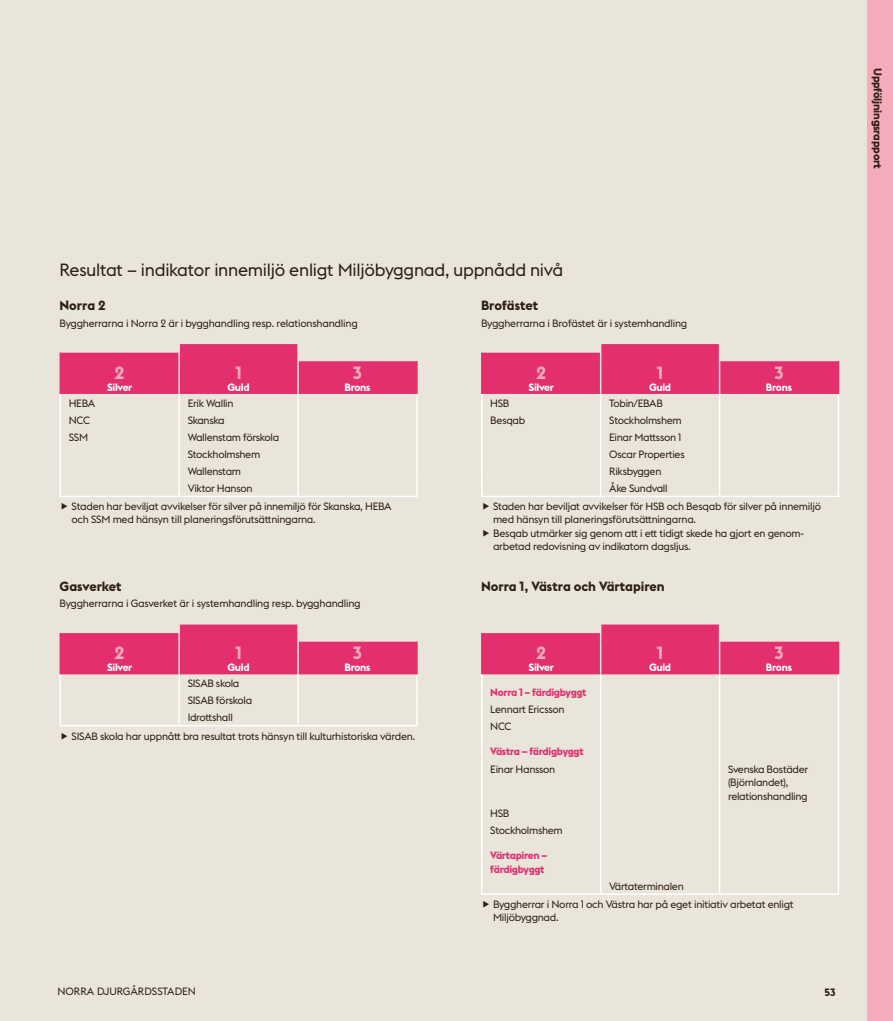
<style>
.page{position:relative;width:893px;height:1021px;background:#fff}
.page>*{position:absolute;margin:0;border:0;box-sizing:border-box;transform-origin:0 0}
.t1{font:17.55px "Stockholm Type";letter-spacing:-.015em;color:#2d1f11}
.t2{font:700 17.55px "Stockholm Type";color:#f4acba}
.t3{font:700 13.2px "Stockholm Type";color:#2d1f11}
.t4{font:700 11.25px "Stockholm Type";letter-spacing:-.025em;color:#2d1f11}
.t5{font:10.5px/17.1px "Stockholm Type";letter-spacing:-.025em;color:#2d1f11}
.t6{font:700 10.5px "Stockholm Type";letter-spacing:-.03em;color:#fff}
.t7{font:700 10.5px/13.5px "Stockholm Type";letter-spacing:-.03em;color:#e32f6d}
.t8{font:10.5px "Stockholm Type";color:#2d1f11}
.t9{font:700 10.5px "Stockholm Type";color:#2d1f11}
</style>
<div class="page">
<div style="left:0;top:0;width:893px;height:1020px;background:#e9e5da"></div>
<hr style="left:60px;top:495px;width:119px;height:2px;background:#fff">
<hr style="left:179px;top:495px;width:119px;height:2px;background:#fff">
<hr style="left:298px;top:495px;width:120px;height:2px;background:#fff">
<svg style="left:60px;top:344px;width:358px;height:151px"></svg>
<hr style="left:60px;top:725px;width:119px;height:1px;background:#fff">
<hr style="left:179px;top:725px;width:119px;height:1px;background:#fff">
<hr style="left:298px;top:725px;width:120px;height:1px;background:#fff">
<svg style="left:60px;top:624px;width:358px;height:101px"></svg>
<hr style="left:481px;top:495px;width:120px;height:2px;background:#fff">
<hr style="left:601px;top:495px;width:119px;height:2px;background:#fff">
<hr style="left:720px;top:495px;width:119px;height:2px;background:#fff">
<svg style="left:481px;top:344px;width:358px;height:151px"></svg>
<hr style="left:600px;top:759px;width:1px;height:44px;background:#fff">
<hr style="left:719px;top:759px;width:1px;height:44px;background:#fff">
<svg style="left:600px;top:803px;width:1px;height:35px"></svg>
<svg style="left:719px;top:803px;width:1px;height:35px"></svg>
<hr style="left:600px;top:838px;width:1px;height:39px;background:#fff">
<hr style="left:719px;top:838px;width:1px;height:39px;background:#fff">
<svg style="left:600px;top:877px;width:1px;height:16px"></svg>
<svg style="left:719px;top:877px;width:1px;height:16px"></svg>
<hr style="left:481px;top:759px;width:2px;height:44px;background:#fff">
<svg style="left:481px;top:803px;width:2px;height:35px"></svg>
<hr style="left:481px;top:838px;width:2px;height:39px;background:#fff">
<svg style="left:481px;top:877px;width:2px;height:16px"></svg>
<hr style="left:481px;top:893px;width:120px;height:1px;background:#fff">
<hr style="left:601px;top:893px;width:119px;height:1px;background:#fff">
<hr style="left:720px;top:893px;width:119px;height:1px;background:#fff">
<svg style="left:481px;top:624px;width:358px;height:135px"></svg>
<hr style="left:838px;top:759px;width:1px;height:44px;background:#fff">
<svg style="left:838px;top:803px;width:1px;height:35px"></svg>
<hr style="left:838px;top:838px;width:1px;height:39px;background:#fff">
<svg style="left:838px;top:877px;width:1px;height:16px"></svg>
<div style="left:867px;top:0;width:26px;height:1020px;background:#f4acba"></div>
<p class="t4" style="left:886px;top:68px;width:102px;rotate:90deg">Uppföljningsrapport</p>
<h1 class="t1" style="left:60px;top:258px;width:505px">Resultat – indikator innemiljö enligt Miljöbyggnad, uppnådd nivå</h1>
<p class="t3" style="left:60px;top:296px;width:48px">Norra 2</p>
<p class="t5" style="left:60px;top:314px;width:300px">Byggherrarna i Norra 2 är i bygghandling resp. relationshandling</p>
<h1 class="t2" style="left:115px;top:360px;width:12px">2</h1>
<p class="t6" style="left:107px;top:379px;width:27px">Silver</p>
<p class="t3" style="left:481px;top:296px;width:59px">Brofästet</p>
<p class="t5" style="left:481px;top:314px;width:208px">Byggherrarna i Brofästet är i systemhandling</p>
<h1 class="t2" style="left:536px;top:360px;width:12px">2</h1>
<p class="t6" style="left:529px;top:379px;width:27px">Silver</p>
<h1 class="t2" style="left:235px;top:360px;width:8px">1</h1>
<p class="t6" style="left:228px;top:379px;width:24px">Guld</p>
<h1 class="t2" style="left:353px;top:360px;width:11px">3</h1>
<p class="t6" style="left:344px;top:379px;width:28px">Brons</p>
<h1 class="t2" style="left:657px;top:360px;width:8px">1</h1>
<p class="t6" style="left:649px;top:379px;width:24px">Guld</p>
<h1 class="t2" style="left:774px;top:360px;width:11px">3</h1>
<p class="t6" style="left:766px;top:379px;width:28px">Brons</p>
<p class="t5" style="left:69px;top:394px;width:28px">HEBA</p>
<p class="t5" style="left:188px;top:394px;width:47px">Erik Wallin</p>
<p class="t5" style="left:69px;top:411px;width:23px">NCC</p>
<p class="t5" style="left:188px;top:411px;width:38px">Skanska</p>
<p class="t5" style="left:69px;top:428px;width:21px">SSM</p>
<p class="t5" style="left:188px;top:428px;width:93px">Wallenstam förskola<br>Stockholmshem<br>Wallenstam<br>Viktor Hanson</p>
<p class="t5" style="left:72px;top:499px;width:322px;line-height:13.2px">Staden har beviljat avvikelser för silver på innemiljö för Skanska, HEBA och SSM med hänsyn till planeringsförutsättningarna.</p>
<p class="t3" style="left:60px;top:577px;width:64px">Gasverket</p>
<p class="t5" style="left:60px;top:594px;width:303px">Byggherrarna i Gasverket är i systemhandling resp. bygghandling</p>
<h1 class="t2" style="left:115px;top:640px;width:12px">2</h1>
<p class="t6" style="left:107px;top:660px;width:27px">Silver</p>
<h1 class="t2" style="left:235px;top:640px;width:8px">1</h1>
<p class="t6" style="left:228px;top:660px;width:24px">Guld</p>
<h1 class="t2" style="left:353px;top:640px;width:11px">3</h1>
<p class="t6" style="left:344px;top:660px;width:28px">Brons</p>
<p class="t5" style="left:188px;top:674px;width:66px">SISAB skola<br>SISAB förskola<br>Idrottshall</p>
<p class="t5" style="left:72px;top:726px;width:345px">SISAB skola har uppnått bra resultat trots hänsyn till kulturhistoriska värden.</p>
<p class="t8" style="left:57px;top:984px;width:140px">NORRA DJURGÅRDSSTADEN</p>
<p class="t5" style="left:490px;top:394px;width:21px">HSB</p>
<p class="t5" style="left:609px;top:394px;width:55px">Tobin/EBAB</p>
<p class="t5" style="left:490px;top:411px;width:37px">Besqab</p>
<p class="t5" style="left:609px;top:411px;width:77px">Stockholmshem<br>Einar Mattsson 1<br>Oscar Properties<br>Riksbyggen<br>Åke Sundvall</p>
<p class="t5" style="left:493px;top:499px;width:329px;line-height:13.2px">Staden har beviljat avvikelser för HSB och Besqab för silver på innemiljö med hänsyn till planeringsförutsättningarna.<br>Besqab utmärker sig genom att i ett tidigt skede ha gjort en genom&shy;arbetad redovisning av indikatorn dagsljus.</p>
<p class="t3" style="left:481px;top:577px;width:185px">Norra 1, Västra och Värtapiren</p>
<h1 class="t2" style="left:536px;top:640px;width:12px">2</h1>
<p class="t6" style="left:529px;top:660px;width:27px">Silver</p>
<h1 class="t2" style="left:657px;top:640px;width:8px">1</h1>
<p class="t6" style="left:649px;top:660px;width:24px">Guld</p>
<h1 class="t2" style="left:774px;top:640px;width:11px">3</h1>
<p class="t6" style="left:766px;top:660px;width:28px">Brons</p>
<p class="t7" style="left:490px;top:684px;width:98px">Norra 1 – färdigbyggt</p>
<p class="t5" style="left:490px;top:700px;width:76px">Lennart Ericsson<br>NCC</p>
<p class="t7" style="left:490px;top:744px;width:95px">Västra – färdigbyggt</p>
<p class="t5" style="left:490px;top:759px;width:67px">Einar Hansson</p>
<p class="t5" style="left:728px;top:761px;width:82px;line-height:13.5px">Svenska Bostäder (Björnlandet), relationshandling</p>
<p class="t5" style="left:490px;top:803px;width:74px">HSB<br>Stockholmshem</p>
<p class="t7" style="left:490px;top:848px;width:59px">Värtapiren – färdigbyggt</p>
<p class="t5" style="left:493px;top:876px;width:302px;line-height:18.1px;text-align:center">Värtaterminalen<br>Byggherrar i Norra 1 och Västra har på eget initiativ arbetat enligt</p>
<p class="t5" style="left:493px;top:908px;width:67px">Miljöbyggnad.</p>
<p class="t9" style="left:824px;top:984px;width:13px">53</p>
</div>
